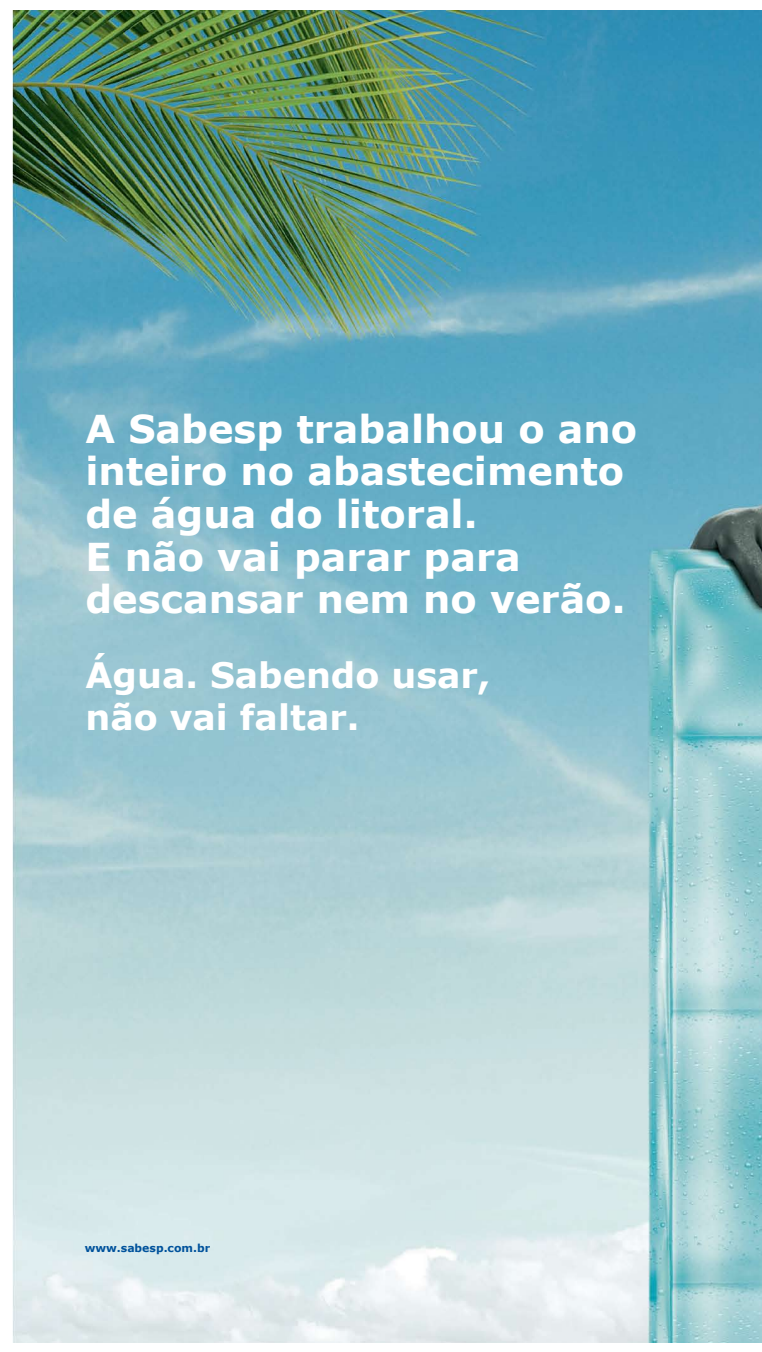
<style>
.page{position:relative;width:762px;height:1352px;background:#fff}
.page>*{position:absolute;margin:0;border:0;box-sizing:border-box;transform-origin:0 0}
.t1{font:700 38.41px/42.7px "Verdana";color:#fff}
.t2{font:700 35px/42px "Verdana";color:#fff}
.t3{font:700 10.94px "Verdana";color:#00529c}
</style>
<div class="page">
<img style="left:12px;top:10px;width:749px;height:1332px">
<p class="t1" style="left:85px;top:407px;width:553px">A Sabesp trabalhou o ano inteiro no abastecimento de água do litoral.<br>E não vai parar para descansar nem no verão.</p>
<p class="t2" style="left:85px;top:654px;width:406px">Água. Sabendo usar, não vai faltar.</p>
<p class="t3" style="left:85px;top:1240px;width:127px">www.sabesp.com.br</p>
</div>
